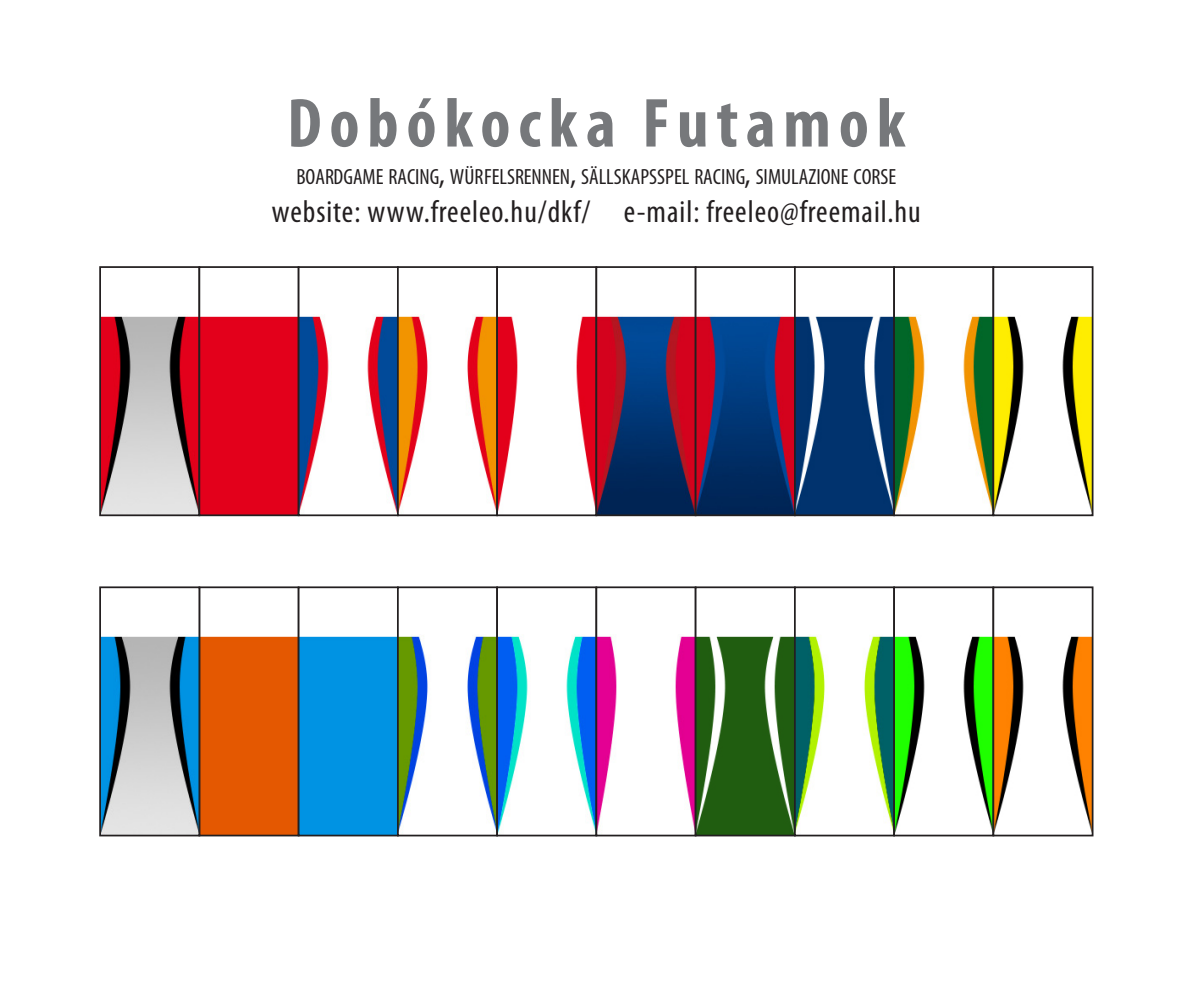
<style>
.page{position:relative;width:1191px;height:993px;background:#fff}
.page>*{position:absolute;margin:0;border:0;box-sizing:border-box;transform-origin:0 0}
.t1{font:700 condensed 70px "Myriad Pro";letter-spacing:.11em;color:#76787b}
.t2{font:condensed 31.5px "Myriad Pro";letter-spacing:.03em;color:#231f20}
.t3{font:condensed 22.05px "Myriad Pro";color:#231f20}
.s1{font-size:31.5px}
</style>
<div class="page">
<img style="left:102px;top:635px;width:988px;height:198px">
<img style="left:102px;top:314px;width:988px;height:199px">
<div style="left:99px;top:266px;width:101px;height:250px;border:2px solid #231f20"></div>
<div style="left:99px;top:586px;width:101px;height:250px;border:2px solid #231f20"></div>
<div style="left:198px;top:266px;width:101px;height:250px;border:2px solid #231f20"></div>
<div style="left:298px;top:266px;width:101px;height:250px;border:2px solid #231f20"></div>
<div style="left:298px;top:586px;width:101px;height:250px;border:2px solid #231f20"></div>
<div style="left:397px;top:266px;width:101px;height:250px;border:2px solid #231f20"></div>
<div style="left:397px;top:586px;width:101px;height:250px;border:2px solid #231f20"></div>
<div style="left:496px;top:266px;width:101px;height:250px;border:2px solid #231f20"></div>
<div style="left:496px;top:586px;width:101px;height:250px;border:2px solid #231f20"></div>
<div style="left:595px;top:266px;width:101px;height:250px;border:2px solid #231f20"></div>
<div style="left:595px;top:586px;width:101px;height:250px;border:2px solid #231f20"></div>
<div style="left:694px;top:266px;width:101px;height:250px;border:2px solid #231f20"></div>
<div style="left:694px;top:586px;width:101px;height:250px;border:2px solid #231f20"></div>
<div style="left:794px;top:266px;width:101px;height:250px;border:2px solid #231f20"></div>
<div style="left:794px;top:586px;width:101px;height:250px;border:2px solid #231f20"></div>
<div style="left:893px;top:266px;width:101px;height:250px;border:2px solid #231f20"></div>
<div style="left:893px;top:586px;width:101px;height:250px;border:2px solid #231f20"></div>
<div style="left:992px;top:266px;width:101px;height:250px;border:2px solid #231f20"></div>
<div style="left:992px;top:586px;width:101px;height:250px;border:2px solid #231f20"></div>
<p class="t1" style="left:287px;top:79px;width:620px">Dobókocka Futamok</p>
<p class="t3" style="left:296px;top:164px;width:601px">BOARDGAME RACING<span class="s1">,</span> WÜRFELSRENNEN<span class="s1">,</span> SÄLLSKAPSSPEL RACING<span class="s1">,</span> SIMULAZIONE CORSE</p>
<p class="t2" style="left:272px;top:193px;width:650px">website: www.freeleo.hu/dkf/ e-mail: freeleo@freemail.hu</p>
</div>
